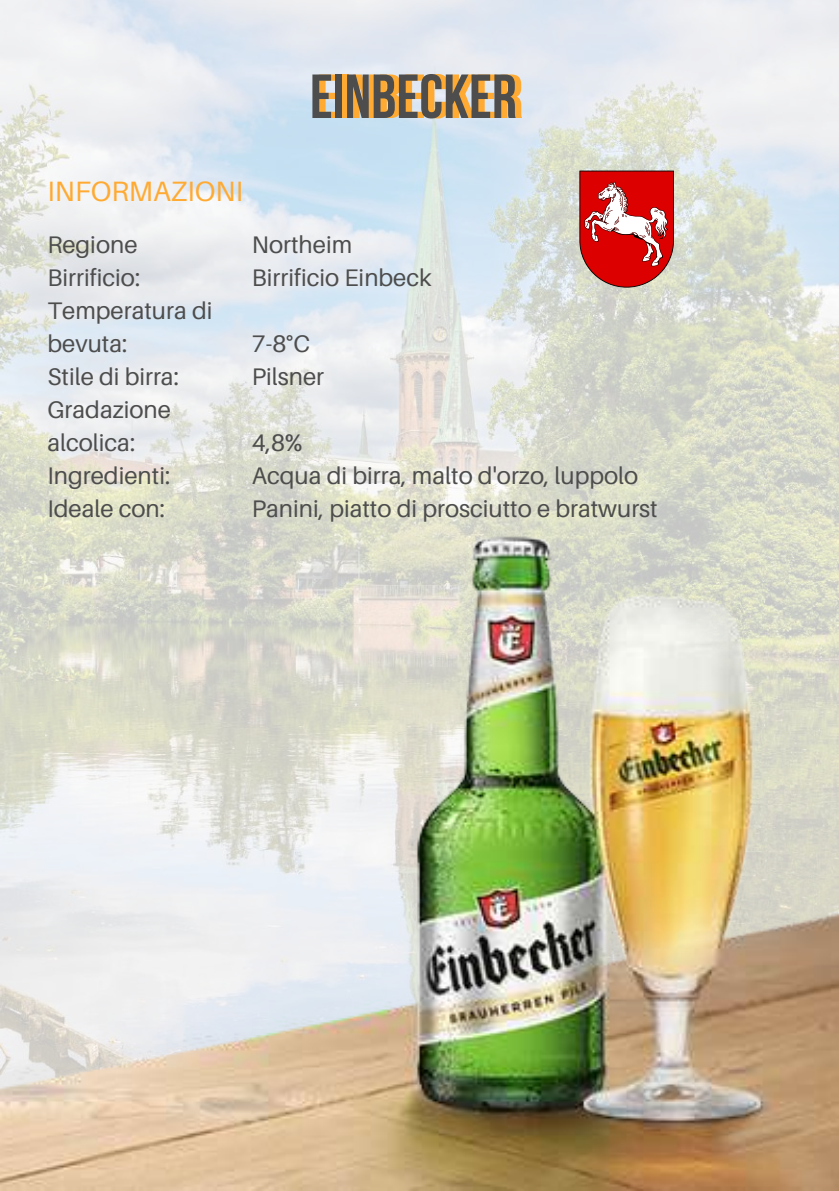
<style>
.page{position:relative;width:839px;height:1191px;background:#fff}
.page>*{position:absolute;margin:0;border:0;box-sizing:border-box;transform-origin:0 0}
.t1{font:700 62.2px "Bebas Neue";color:#ffaa32}
.t2{font:28px "Aileron";color:#ffaa32}
.t3{font:24px/33px "Aileron";color:#4d4d4d}
</style>
<div class="page">
<img style="left:0;top:0;width:838px;height:489px">
<svg style="left:579px;top:171px;width:95px;height:117px;background:#d33f3d"></svg>
<img style="left:0;top:489px;width:838px;height:702px">
<h1 class="t1" style="left:316px;top:71px;width:208px">EINBECKER</h1>
<p class="t2" style="left:47px;top:173px;width:197px">INFORMAZIONI</p>
<p class="t3" style="left:47px;top:227px;width:166px">Regione<br>Birrificio:<br>Temperatura di bevuta:<br>Stile di birra:<br>Gradazione alcolica:<br>Ingredienti:<br>Ideale con:</p>
<p class="t3" style="left:252px;top:227px;width:181px">Northeim<br>Birrificio Einbeck</p>
<p class="t3" style="left:252px;top:326px;width:74px">7-8°C<br>Pilsner</p>
<p class="t3" style="left:252px;top:425px;width:407px">4,8%<br>Acqua di birra, malto d'orzo, luppolo<br>Panini, piatto di prosciutto e bratwurst</p>
</div>
